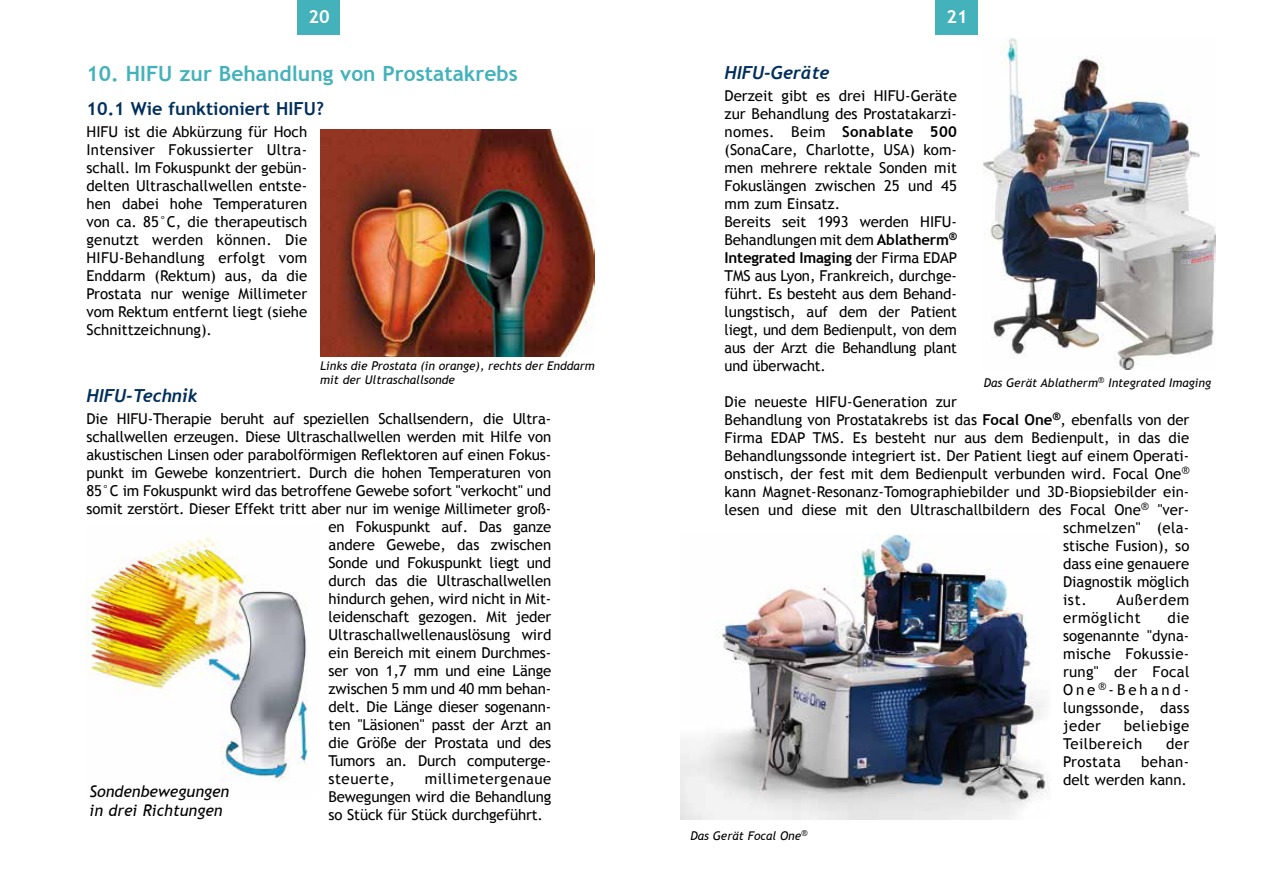
<style>
.page{position:relative;width:1276px;height:893px;background:#fff}
.page>*{position:absolute;margin:0;border:0;box-sizing:border-box;transform-origin:0 0}
.t1{font:700 21px "Trebuchet MS";color:#43b2ba}
.t2{font:700 18px "Trebuchet MS";color:#002f5d}
.t3{font:italic 700 18px "Trebuchet";color:#002f5d}
.t4{font:700 18px "Trebuchet MS";color:#fff}
.t5{font:italic 15.9px/19px "Trebuchet MS";color:#000}
.t6{font:15px/18px "Trebuchet MS";letter-spacing:-.01em;color:#000;text-align:justify}
.t7{font:15px/18px "Trebuchet MS";letter-spacing:.035em;color:#000}
.t8{font:15px/18px "Trebuchet MS";letter-spacing:.04em;color:#000}
.t9{font:15px "Trebuchet MS";letter-spacing:.02em;color:#000}
.t10{font:15px "Trebuchet MS";letter-spacing:.025em;color:#000}
.t11{font:italic 12px/14.4px "Trebuchet MS";color:#000}
.s1{font-weight:700}
</style>
<div class="page">
<div style="left:935px;top:0;width:43px;height:34px;background:#43b2ba"></div>
<div style="left:298px;top:0;width:42px;height:34px;background:#43b2ba"></div>
<img style="left:85px;top:536px;width:223px;height:246px">
<img style="left:680px;top:535px;width:370px;height:285px">
<img style="left:320px;top:130px;width:275px;height:227px">
<img style="left:983px;top:38px;width:232px;height:331px">
<p class="t4" style="left:308px;top:6px;width:23px">20</p>
<p class="t4" style="left:946px;top:6px;width:23px">21</p>
<h1 class="t1" style="left:87px;top:60px;width:433px">10. HIFU zur Behandlung von Prostatakrebs</h1>
<p class="t2" style="left:87px;top:97px;width:239px">10.1 Wie funktioniert HIFU?</p>
<p class="t6" style="left:87px;top:123px;width:222px">HIFU ist die Abkürzung für Hoch Intensiver Fokussierter Ultra&shy;schall. Im Fokuspunkt der gebün&shy;delten Ultraschallwellen entste&shy;hen dabei hohe Temperaturen von ca. 85°C, die therapeutisch genutzt werden können. Die HIFU- Behandlung erfolgt vom Enddarm (Rektum) aus, da die Prostata nur wenige Millimeter vom Rektum entfernt liegt (siehe Schnittzeichnung).</p>
<p class="t11" style="left:320px;top:359px;width:276px">Links die Prostata (in orange), rechts der Enddarm mit der Ultraschallsonde</p>
<p class="t3" style="left:87px;top:384px;width:113px">HIFU-Technik</p>
<p class="t6" style="left:87px;top:410px;width:466px">Die HIFU-Therapie beruht auf speziellen Schallsendern, die Ultra-</p>
<p class="t6" style="left:87px;top:428px;width:466px">schallwellen erzeugen. Diese Ultraschallwellen werden mit Hilfe von</p>
<p class="t6" style="left:87px;top:446px;width:466px">akustischen Linsen oder parabolförmigen Reflektoren auf einen Fokus-</p>
<p class="t6" style="left:87px;top:464px;width:466px">punkt im Gewebe konzentriert. Durch die hohen Temperaturen von</p>
<p class="t6" style="left:87px;top:482px;width:466px">85°C im Fokuspunkt wird das betroffene Gewebe sofort "verkocht" und</p>
<p class="t6" style="left:87px;top:500px;width:466px">somit zerstört. Dieser Effekt tritt aber nur im wenige Millimeter groß-</p>
<p class="t6" style="left:328px;top:518px;width:224px">en Fokuspunkt auf. Das ganze</p>
<p class="t6" style="left:328px;top:536px;width:224px">andere Gewebe, das zwischen</p>
<p class="t6" style="left:328px;top:554px;width:224px">Sonde und Fokuspunkt liegt und</p>
<p class="t6" style="left:328px;top:572px;width:224px">durch das die Ultraschallwellen</p>
<p class="t6" style="left:328px;top:590px;width:224px">hindurch gehen, wird nicht in Mit-</p>
<p class="t6" style="left:328px;top:608px;width:224px">leidenschaft gezogen. Mit jeder</p>
<p class="t6" style="left:328px;top:626px;width:224px">Ultraschallwellenauslösung wird</p>
<p class="t6" style="left:328px;top:644px;width:224px">ein Bereich mit einem Durchmes-</p>
<p class="t6" style="left:328px;top:662px;width:224px">ser von 1,7 mm und eine Länge</p>
<p class="t6" style="left:328px;top:680px;width:224px">zwischen 5 mm und 40 mm behan-</p>
<p class="t6" style="left:328px;top:698px;width:224px">delt. Die Länge dieser sogenann-</p>
<p class="t6" style="left:328px;top:716px;width:224px">ten "Läsionen" passt der Arzt an</p>
<p class="t6" style="left:328px;top:734px;width:224px">die Größe der Prostata und des</p>
<p class="t6" style="left:328px;top:752px;width:224px">Tumors an. Durch computerge-</p>
<p class="t7" style="left:328px;top:770px;width:68px">steuerte,</p>
<p class="t6" style="left:328px;top:770px;width:224px;text-indent:96px">millimetergenaue Bewegungen wird die Behandlung so Stück für Stück durchgeführt.</p>
<p class="t5" style="left:90px;top:782px;width:141px">Sondenbewegungen in drei Richtungen</p>
<p class="t3" style="left:724px;top:61px;width:106px">HIFU-Geräte</p>
<p class="t6" style="left:724px;top:87px;width:234px;text-align:left">Derzeit gibt es drei HIFU- Geräte zur Behandlung des Prostatakarzi&shy;nomes. Beim <span class="s1">Sonablate 500 </span>(SonaCare, Charlotte, USA) kom&shy;men mehrere rektale Sonden mit<br>Fokuslängen zwischen 25 und 45 mm zum Einsatz.<br>Bereits seit 1993 werden HIFU-<br>Behandlungen mit dem <span class="s1">Ablatherm</span><sup>®<br></sup><span class="s1">Integrated Imaging</span> der Firma EDAP<br>TMS aus Lyon, Frankreich, durchge&shy;führt. Es besteht aus dem Behand&shy;lungstisch, auf dem der Patient liegt, und dem Bedienpult, von dem aus der Arzt die Behandlung plant und überwacht.</p>
<p class="t6" style="left:724px;top:393px;width:234px">Die neueste HIFU-Generation zur</p>
<p class="t6" style="left:724px;top:411px;width:466px">Behandlung von Prostatakrebs ist das <span class="s1">Focal One</span><sup>®</sup>, ebenfalls von der</p>
<p class="t6" style="left:724px;top:429px;width:466px">Firma EDAP TMS. Es besteht nur aus dem Bedienpult, in das die</p>
<p class="t6" style="left:724px;top:447px;width:466px">Behandlungssonde integriert ist. Der Patient liegt auf einem Operati-</p>
<p class="t6" style="left:724px;top:465px;width:466px">onstisch, der fest mit dem Bedienpult verbunden wird. Focal One<sup>®</sup></p>
<p class="t6" style="left:724px;top:483px;width:466px">kann Magnet- Resonanz-Tomographiebilder und 3D- Biopsiebilder ein-</p>
<p class="t6" style="left:724px;top:501px;width:466px">lesen und diese mit den Ultraschallbildern des Focal One<sup>®</sup> "ver-</p>
<p class="t9" style="left:1063px;top:519px;width:128px">schmelzen" (ela-</p>
<p class="t6" style="left:1063px;top:537px;width:128px">stische Fusion), so</p>
<p class="t6" style="left:1063px;top:555px;width:128px">dass eine genauere</p>
<p class="t6" style="left:1063px;top:573px;width:128px">Diagnostik möglich</p>
<p class="t6" style="left:1063px;top:591px;width:25px">ist.</p>
<p class="t11" style="left:983px;top:376px;width:229px">Das Gerät Ablatherm<sup>®</sup> Integrated Imaging</p>
<p class="t8" style="left:1063px;top:591px;width:128px;text-indent:53px">Außerdem ermöglicht</p>
<p class="t6" style="left:1063px;top:609px;width:128px;text-indent:104px">die sogenannte "dyna&shy;mische Fokussie&shy;rung" der Focal One<sup>®</sup>- Behand&shy;lungssonde, dass jeder</p>
<p class="t7" style="left:1063px;top:717px;width:128px;text-indent:61px">beliebige<br>Teilbereich</p>
<p class="t6" style="left:1166px;top:735px;width:25px">der</p>
<p class="t11" style="left:690px;top:829px;width:119px">Das Gerät Focal One<sup>®</sup></p>
<p class="t6" style="left:1063px;top:753px;width:128px;text-align:right">behan-<br>delt werden kann.</p>
<p class="t10" style="left:1063px;top:753px;width:60px">Prostata</p>
</div>
